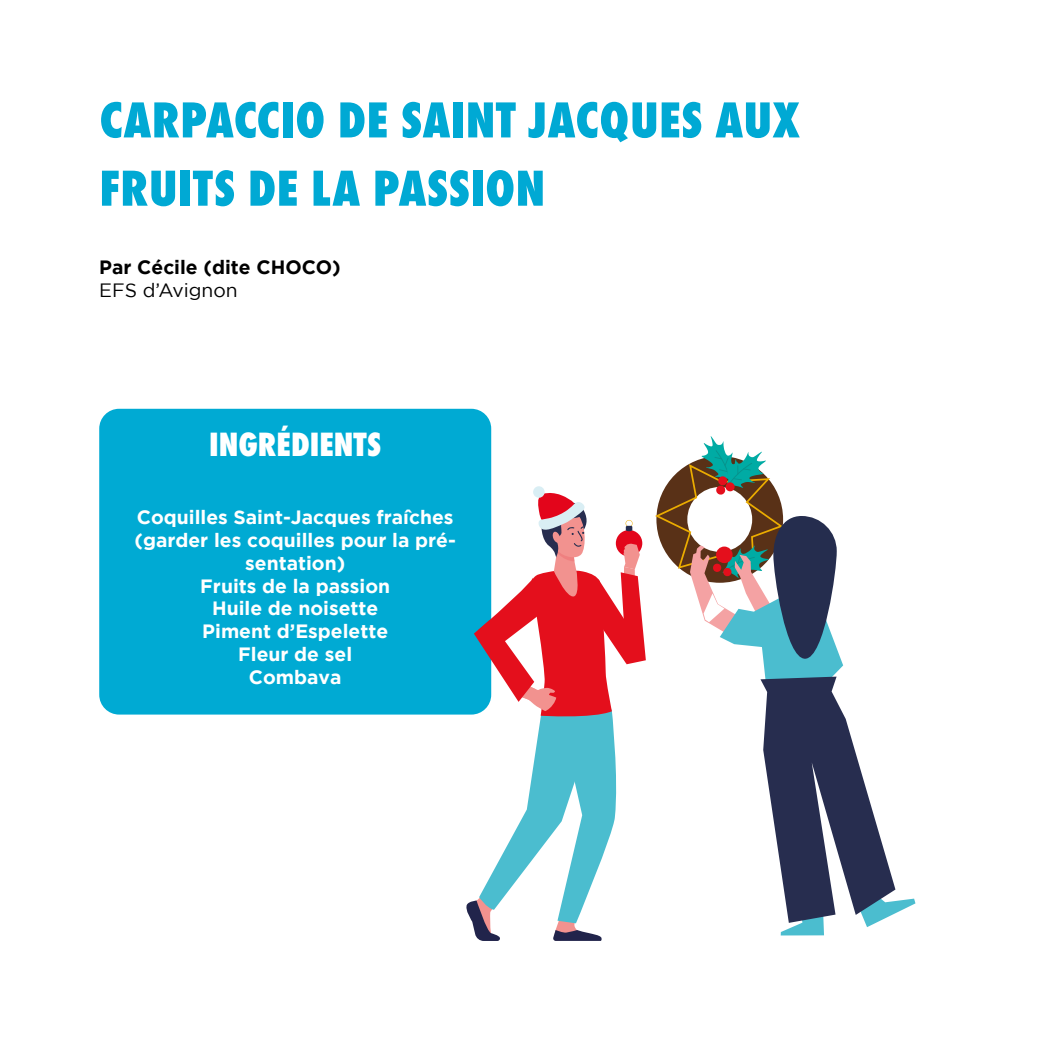
<style>
.page{position:relative;width:1042px;height:1042px;background:#fff}
.page>*{position:absolute;margin:0;border:0;box-sizing:border-box;transform-origin:0 0}
.t1{font:800 52.5px/68.2px "Futura PT Cond";letter-spacing:.01em;color:#00a9d4}
.t2{font:800 35px "Futura PT Cond";color:#fff}
.t3{font:700 19.25px/22.8px "Gotham";color:#fff;text-align:center}
.t4{font:700 19.25px "Gotham";color:#000}
.t5{font:19.25px "Gotham";color:#000}
</style>
<div class="page">
<div style="left:99px;top:409px;width:392px;height:305px;background:#00aad3;border-radius:20px"></div>
<svg style="left:464px;top:492px;width:182px;height:449px"></svg>
<div style="left:533px;top:486px;width:12px;height:12px;background:#d9eef4;border-radius:50%"></div>
<svg style="left:655px;top:436px;width:260px;height:499px"></svg>
<h1 class="t1" style="left:99px;top:86px;width:702px">CARPACCIO DE SAINT JACQUES AUX<br>FRUITS DE LA PASSION</h1>
<p class="t4" style="left:99px;top:256px;width:243px">Par Cécile (dite CHOCO)</p>
<p class="t5" style="left:99px;top:279px;width:140px">EFS d’Avignon</p>
<h2 class="t2" style="left:209px;top:424px;width:174px">INGRÉDIENTS</h2>
<p class="t3" style="left:134px;top:505px;width:323px">Coquilles Saint-Jacques fraîches (garder les coquilles pour la pré&shy;sentation)<br>Fruits de la passion<br>Huile de noisette<br>Piment d’Espelette<br>Fleur de sel<br>Combava</p>
</div>
